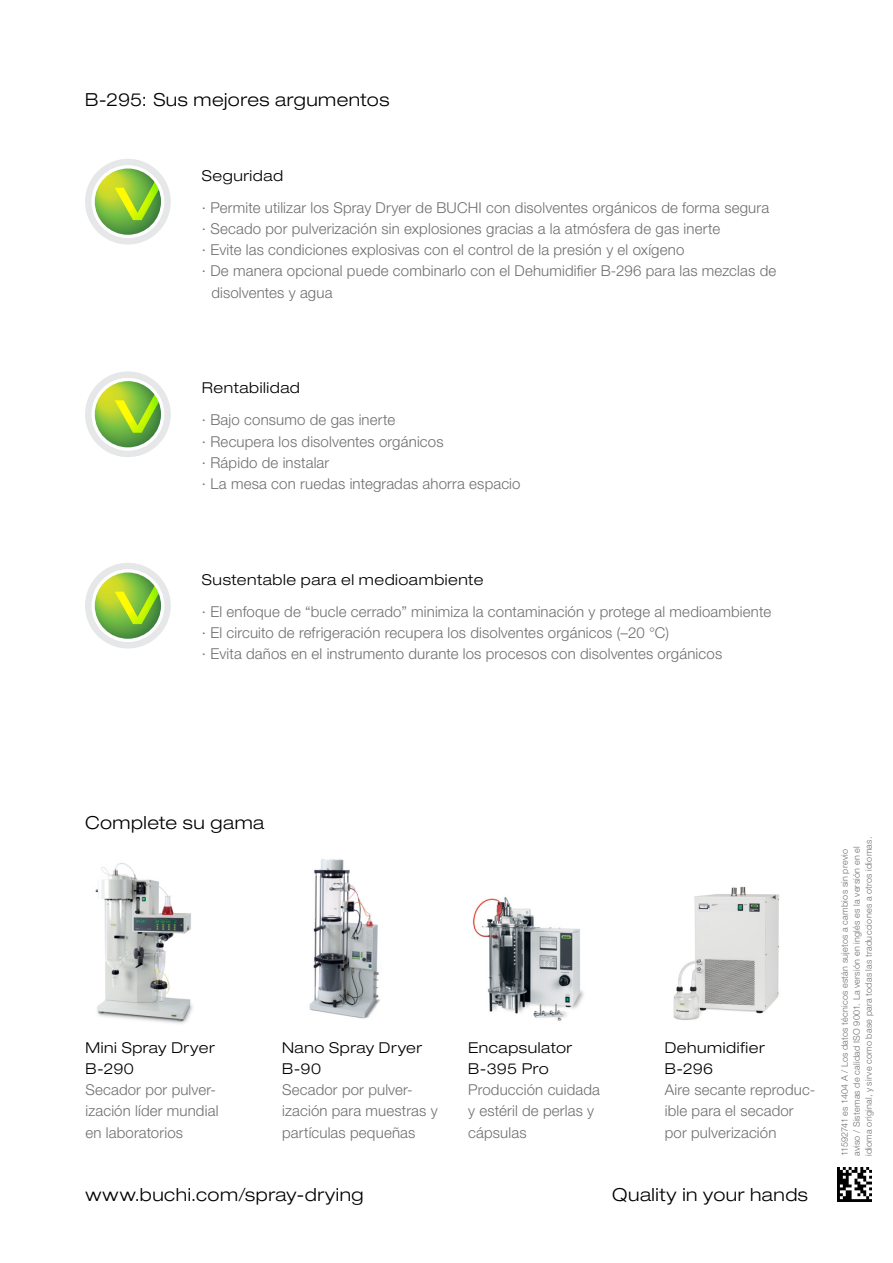
<style>
.page{position:relative;width:893px;height:1263px;background:#fff}
.page>*{position:absolute;margin:0;border:0;box-sizing:border-box;transform-origin:0 0}
.EN_Title{font:300 expanded 18px "Helvetica Neue LT Std";letter-spacing:.03em;color:#000}
.ES_Title{font:300 expanded 18px "Helvetica Neue LT Std";letter-spacing:.03em;color:#000}
.t1{font:300 15px/21.3px "Helvetica Neue LT Std";letter-spacing:.01em;color:#6d6e71}
.ES_Title_small_down{font:300 expanded 15px "Helvetica Neue LT Std";letter-spacing:.035em;color:#000}
.ES_Barcode{font:300 9px/12px "Helvetica Neue LT Std";letter-spacing:.03em;color:#6d6e71}
.s1{font-stretch:expanded;color:#000}
</style>
<div class="page">
<img style="left:838px;top:1167px;width:34px;height:34px">
<div style="left:85px;top:159px;width:86px;height:85px;background:#e6e7e8;border-radius:50%"></div>
<svg style="left:91px;top:165px;width:73px;height:73px"></svg>
<svg style="left:95px;top:169px;width:66px;height:66px"></svg>
<svg style="left:110px;top:168px;width:51px;height:67px;background:#9bc852"></svg>
<div style="left:85px;top:371px;width:86px;height:86px;background:#e6e7e8;border-radius:50%"></div>
<svg style="left:91px;top:378px;width:73px;height:73px"></svg>
<svg style="left:95px;top:381px;width:66px;height:66px"></svg>
<svg style="left:110px;top:381px;width:51px;height:66px;background:#9ac74f"></svg>
<div style="left:85px;top:563px;width:86px;height:85px;background:#e6e7e8;border-radius:50%"></div>
<svg style="left:91px;top:569px;width:73px;height:73px"></svg>
<svg style="left:95px;top:572px;width:66px;height:67px"></svg>
<svg style="left:110px;top:572px;width:51px;height:67px;background:#9bc852"></svg>
<img style="left:95px;top:863px;width:98px;height:161px">
<img style="left:309px;top:859px;width:71px;height:160px">
<img style="left:472px;top:896px;width:112px;height:125px">
<img style="left:673px;top:886px;width:106px;height:134px">
<p class="EN_Title" style="left:85px;top:89px;width:306px">B-295: Sus mejores argumentos</p>
<p class="ES_Title_small_down" style="left:202px;top:166px;width:83px">Seguridad</p>
<p class="t1" style="left:202px;top:196px;width:569px">∙ Permite utilizar los Spray Dryer de BUCHI con disolventes orgánicos de forma segura</p>
<p class="t1" style="left:202px;top:218px;width:520px">∙ Secado por pulverización sin explosiones gracias a la atmósfera de gas inerte</p>
<p class="t1" style="left:202px;top:239px;width:484px">∙ Evite las condiciones explosivas con el control de la presión y el oxígeno</p>
<p class="t1" style="left:211px;top:260px;width:566px;text-indent:-9px">∙ De manera opcional puede combinarlo con el Dehumidifier B-296 para las mezclas de disolventes y agua</p>
<p class="ES_Title_small_down" style="left:202px;top:379px;width:99px">Rentabilidad</p>
<p class="t1" style="left:202px;top:409px;width:195px">∙ Bajo consumo de gas inerte</p>
<p class="t1" style="left:202px;top:430px;width:243px">∙ Recupera los disolventes orgánicos</p>
<p class="t1" style="left:202px;top:451px;width:129px">∙ Rápido de instalar</p>
<p class="t1" style="left:202px;top:473px;width:320px">∙ La mesa con ruedas integradas ahorra espacio</p>
<p class="ES_Title_small_down" style="left:202px;top:570px;width:283px">Sustentable para el medioambiente</p>
<p class="t1" style="left:202px;top:600px;width:571px">∙ El enfoque de “bucle cerrado” minimiza la contaminación y protege al medioambiente</p>
<p class="t1" style="left:202px;top:621px;width:469px">∙ El circuito de refrigeración recupera los disolventes orgánicos (–20 °C)</p>
<p class="t1" style="left:202px;top:643px;width:522px">∙ Evita daños en el instrumento durante los procesos con disolventes orgánicos</p>
<p class="ES_Title" style="left:85px;top:812px;width:181px">Complete su gama</p>
<p class="t1" style="left:85px;top:1036px;width:134px"><span class="s1">Mini Spray Dryer<br>B-290<br></span>Secador por pulver&shy;ización líder mundial en laboratorios</p>
<p class="t1" style="left:282px;top:1036px;width:157px"><span class="s1">Nano Spray Dryer<br>B-90<br></span>Secador por pulver&shy;ización para muestras y partículas pequeñas</p>
<p class="t1" style="left:468px;top:1036px;width:133px"><span class="s1">Encapsulator<br>B-395 Pro<br></span>Producción cuidada y estéril de perlas y cápsulas</p>
<p class="t1" style="left:665px;top:1036px;width:152px"><span class="s1">Dehumidifier<br>B-296<br></span>Aire secante reproduc&shy;ible para el secador por pulverización</p>
<p class="EN_Title" style="left:86px;top:1184px;width:280px">www.buchi.com/spray-drying</p>
<p class="EN_Title" style="left:612px;top:1184px;width:197px">Quality in your hands</p>
<p class="ES_Barcode" style="left:838px;top:1156px;width:321px;rotate:-90deg">11592741 es 1404 A / Los datos técnicos están sujetos a cambios sin previo aviso / Sistemas de calidad ISO 9001. La versión en inglés es la versión en el idioma original, y sirve como base para todas las traducciones a otros idiomas.</p>
</div>
